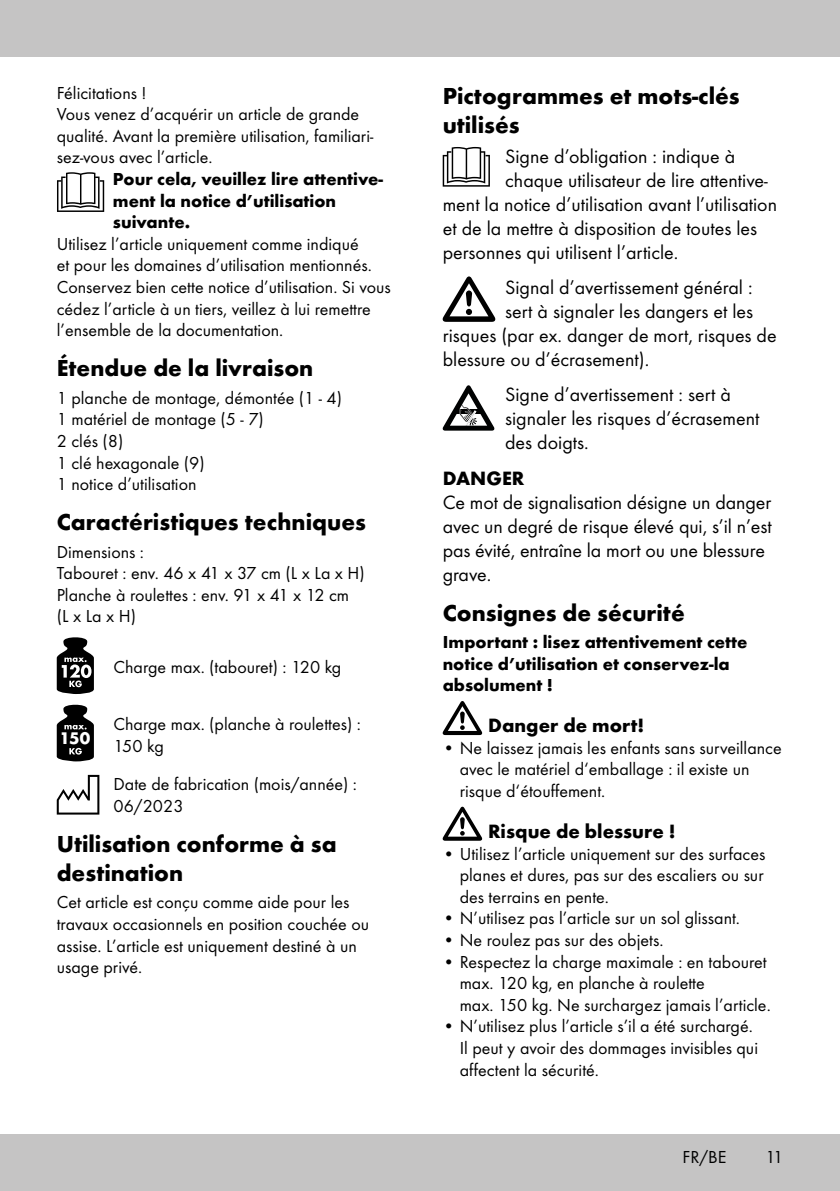
<style>
.page{position:relative;width:840px;height:1191px;background:#fff}
.page>*{position:absolute;margin:0;border:0;box-sizing:border-box;transform-origin:0 0}
.t1{font:700 24px/28.8px "Futura TOT";color:#000}
.t2{font:20px/24px "Futura TOT Boo";color:#000}
.t3{font:700 20px "Futura TOT";color:#000}
.t4{font:18px/21.6px "Futura TOT Boo";color:#000}
.t5{font:700 18px/21.6px "Futura TOT";color:#000}
.t6{font:700 17.4px "Futura TOT";color:#fff}
</style>
<div class="page">
<div style="left:0;top:1134px;width:839px;height:57px;background:#c5c4c4"></div>
<div style="left:0;top:0;width:839px;height:57px;background:#c5c4c4"></div>
<svg style="left:57px;top:172px;width:47px;height:40px"></svg>
<svg style="left:57px;top:637px;width:37px;height:57px"></svg>
<svg style="left:57px;top:704px;width:37px;height:57px"></svg>
<svg style="left:57px;top:775px;width:42px;height:39px"></svg>
<svg style="left:442px;top:147px;width:47px;height:40px"></svg>
<svg style="left:442px;top:276px;width:53px;height:46px"></svg>
<div style="left:465px;top:309px;width:7px;height:6px;background:#000;border-radius:50%"></div>
<svg style="left:442px;top:385px;width:52px;height:45px"></svg>
<svg style="left:442px;top:701px;width:40px;height:34px"></svg>
<svg style="left:442px;top:806px;width:40px;height:34px"></svg>
<p class="t4" style="left:57px;top:82px;width:318px">Félicitations !<br>Vous venez d’acquérir un article de grande qualité. Avant la première utilisation, familiari&shy;sez-vous avec l’article.</p>
<p class="t5" style="left:113px;top:168px;width:271px">Pour cela, veuillez lire attentive&shy;ment la notice d’utilisation suivante.</p>
<p class="t4" style="left:57px;top:233px;width:335px">Utilisez l’article uniquement comme indiqué<br>et pour les domaines d’utilisation mentionnés.<br>Conservez bien cette notice d’utilisation. Si vous cédez l’article à un tiers, veillez à lui remettre l’ensemble de la documentation.</p>
<h1 class="t1" style="left:57px;top:353px;width:258px">Étendue de la livraison</h1>
<p class="t4" style="left:57px;top:387px;width:287px">1 planche de montage, démontée (1 - 4)<br>1 matériel de montage (5 - 7)<br>2 clés (8)<br>1 clé hexagonale (9)<br>1 notice d’utilisation</p>
<h1 class="t1" style="left:57px;top:507px;width:310px">Caractéristiques techniques</h1>
<p class="t4" style="left:57px;top:540px;width:309px">Dimensions :<br>Tabouret : env. 46 x 41 x 37 cm (L x La x H)<br>Planche à roulettes : env. 91 x 41 x 12 cm (LxLaxH)</p>
<p class="t4" style="left:113px;top:656px;width:229px">Charge max. (tabouret) : 120 kg</p>
<p class="t4" style="left:113px;top:713px;width:249px">Charge max. (planche à roulettes) :<br>150 kg</p>
<p class="t4" style="left:113px;top:773px;width:245px">Date de fabrication (mois/année) :<br>06/2023</p>
<h1 class="t1" style="left:57px;top:829px;width:281px">Utilisation conforme à sa destination</h1>
<p class="t4" style="left:57px;top:891px;width:314px">Cet article est conçu comme aide pour les travaux occasionnels en position couchée ou assise. L’article est uniquement destiné à un usage privé.</p>
<p class="t6" style="left:60px;top:727px;width:32px">150</p>
<h1 class="t1" style="left:442px;top:81px;width:298px">Pictogrammes et mots-clés utilisés</h1>
<p class="t2" style="left:505px;top:144px;width:231px">Signe d’obligation : indique à</p>
<p class="t2" style="left:505px;top:168px;width:264px">chaque utilisateur de lire attentive-</p>
<p class="t2" style="left:442px;top:192px;width:336px">ment la notice d’utilisation avant l’utilisation</p>
<p class="t2" style="left:442px;top:216px;width:316px">et de la mettre à disposition de toutes les</p>
<p class="t2" style="left:442px;top:240px;width:237px">personnes qui utilisent l’article.</p>
<p class="t2" style="left:505px;top:275px;width:249px">Signal d’avertissement général :</p>
<p class="t2" style="left:505px;top:299px;width:249px">sert à signaler les dangers et les</p>
<p class="t2" style="left:442px;top:323px;width:335px">risques (par ex. danger de mort, risques de</p>
<p class="t2" style="left:442px;top:347px;width:208px">blessure ou d’écrasement).</p>
<p class="t2" style="left:505px;top:382px;width:255px">Signe d’avertissement : sert à signaler les risques d’écrasement des doigts.</p>
<p class="t3" style="left:442px;top:465px;width:83px">DANGER</p>
<p class="t2" style="left:442px;top:490px;width:330px">Ce mot de signalisation désigne un danger avec un degré de risque élevé qui, s’il n’est pas évité, entraîne la mort ou une blessure grave.</p>
<h1 class="t1" style="left:442px;top:598px;width:243px">Consignes de sécurité</h1>
<p class="t5" style="left:442px;top:631px;width:306px">Important : lisez attentivement cette notice d’utilisation et conservez-la absolument !</p>
<p class="t3" style="left:488px;top:713px;width:157px">Danger de mort!</p>
<p class="t4" style="left:459px;top:737px;width:323px;text-indent:-17px">• Ne laissez jamais les enfants sans surveillance avec le matériel d‘emballage : il existe un risque d‘étouffement.</p>
<p class="t3" style="left:488px;top:819px;width:189px">Risque de blessure !</p>
<p class="t4" style="left:459px;top:842px;width:307px;text-align:justify;text-indent:-17px">• Utilisez l’article uniquement sur des surfaces planes et dures, pas sur des escaliers ou sur des terrains en pente.</p>
<p class="t4" style="left:442px;top:907px;width:299px">• N’utilisez pas l’article sur un sol glissant.</p>
<p class="t4" style="left:442px;top:929px;width:222px">• Ne roulez pas sur des objets.</p>
<p class="t4" style="left:459px;top:950px;width:312px;text-indent:-17px">• Respectez la charge maximale : en tabouret max. 120 kg, en planche à roulette<br>max. 150 kg. Ne surchargez jamais l’article.</p>
<p class="t4" style="left:459px;top:1015px;width:300px;text-indent:-17px">• N’utilisez plus l’article s’il a été surchargé.<br>Il peut y avoir des dommages invisibles qui affectent la sécurité.</p>
<p class="t4" style="left:682px;top:1146px;width:45px">FR/BE</p>
<p class="t4" style="left:764px;top:1146px;width:19px">11</p>
</div>
